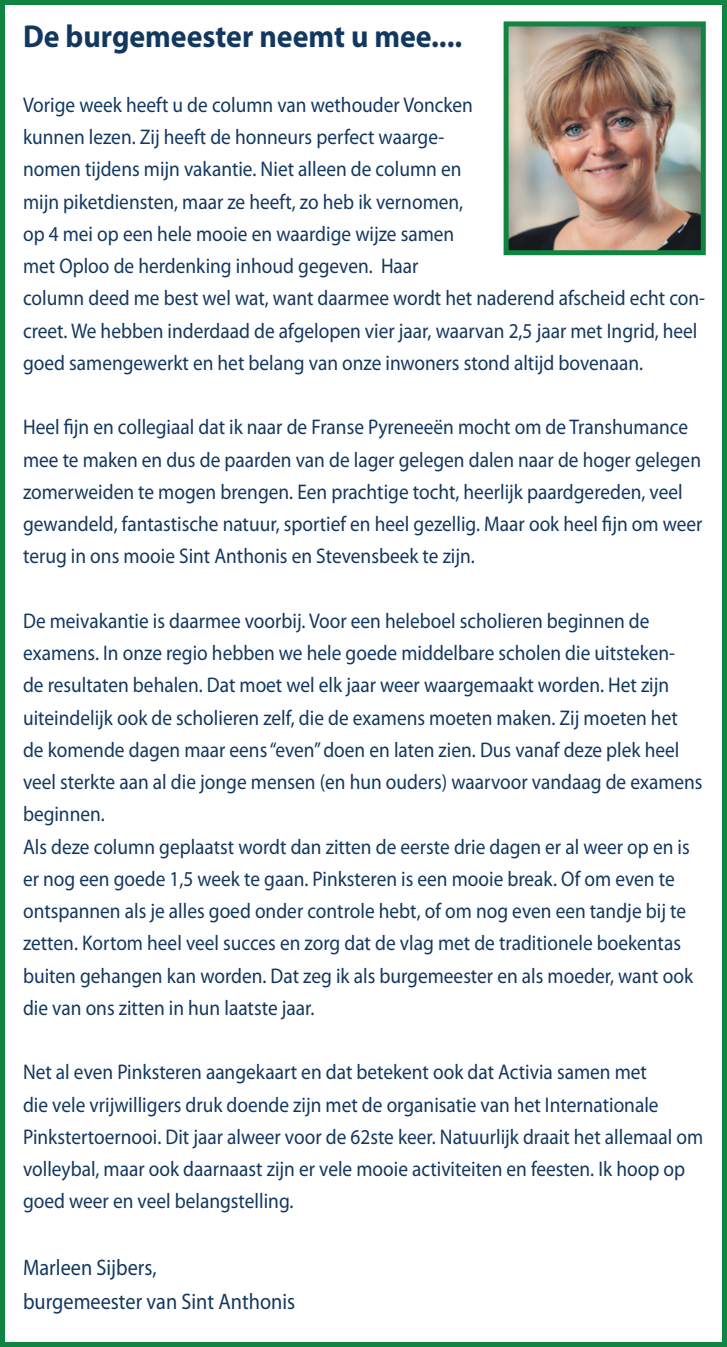
<style>
.page{position:relative;width:727px;height:1347px;background:#fff}
.page>*{position:absolute;margin:0;border:0;box-sizing:border-box;transform-origin:0 0}
.t1{font:700 31.75px "Myriad Pro";color:#133860;scale:.94 1}
.t2{font:22.5px/33.5px "Myriad Pro";color:#133860;scale:.9 1}
.t3{font:21.25px/32.2px "Myriad Pro";color:#133860;scale:.91 1}
</style>
<div class="page">
<div style="left:0;top:0;width:726px;height:1346px;border:5px solid #0f8541"></div>
<img style="left:509px;top:27px;width:190px;height:222px">
<div style="left:503px;top:21px;width:202px;height:234px;border:5px solid #0f8541"></div>
<h1 class="t1" style="left:23px;top:19px;width:468px">De burgemeester neemt u mee....</h1>
<p class="t3" style="left:23px;top:89px;width:750px">Vorige week heeft u de column van wethouder Voncken<br>kunnen lezen. Zij heeft de honneurs perfect waarge-<br>nomen tijdens mijn vakantie. Niet alleen de column en<br>mijn piketdiensten, maar ze heeft, zo heb ik vernomen,<br>op 4 mei op een hele mooie en waardige wijze samen<br>met Oploo de herdenking inhoud gegeven. Haar<br>column deed me best wel wat, want daarmee wordt het naderend afscheid echt con&shy;creet. We hebben inderdaad de afgelopen vier jaar, waarvan 2,5 jaar met Ingrid, heel goed samengewerkt en het belang van onze inwoners stond altijd bovenaan.</p>
<p class="t3" style="left:23px;top:411px;width:748px">Heel fijn en collegiaal dat ik naar de Franse Pyreneeën mocht om de Transhumance mee te maken en dus de paarden van de lager gelegen dalen naar de hoger gelegen zomerweiden te mogen brengen. Een prachtige tocht, heerlijk paardgereden, veel gewandeld, fantastische natuur, sportief en heel gezellig. Maar ook heel fijn om weer terug in ons mooie Sint Anthonis en Stevensbeek te zijn.</p>
<p class="t3" style="left:23px;top:605px;width:748px">De meivakantie is daarmee voorbij. Voor een heleboel scholieren beginnen de examens. In onze regio hebben we hele goede middelbare scholen die uitsteken-<br>de resultaten behalen. Dat moet wel elk jaar weer waargemaakt worden. Het zijn uiteindelijk ook de scholieren zelf, die de examens moeten maken. Zij moeten het de komende dagen maar eens “even” doen en laten zien. Dus vanaf deze plek heel veel sterkte aan al die jonge mensen (en hun ouders) waarvoor vandaag de examens beginnen.<br>Als deze column geplaatst wordt dan zitten de eerste drie dagen er al weer op en is er nog een goede 1,5 week te gaan. Pinksteren is een mooie break. Of om even te ontspannen als je alles goed onder controle hebt, of om nog even een tandje bij te zetten. Kortom heel veel succes en zorg dat de vlag met de traditionele boekentas buiten gehangen kan worden. Dat zeg ik als burgemeester en als moeder, want ook die van ons zitten in hun laatste jaar.</p>
<p class="t3" style="left:23px;top:1056px;width:748px">Net al even Pinksteren aangekaart en dat betekent ook dat Activia samen met<br>die vele vrijwilligers druk doende zijn met de organisatie van het Internationale Pinkstertoernooi. Dit jaar alweer voor de 62ste keer. Natuurlijk draait het allemaal om volleybal, maar ook daarnaast zijn er vele mooie activiteiten en feesten. Ik hoop op goed weer en veel belangstelling.</p>
<p class="t2" style="left:23px;top:1251px;width:304px">Marleen Sijbers,<br>burgemeester van Sint Anthonis</p>
</div>
